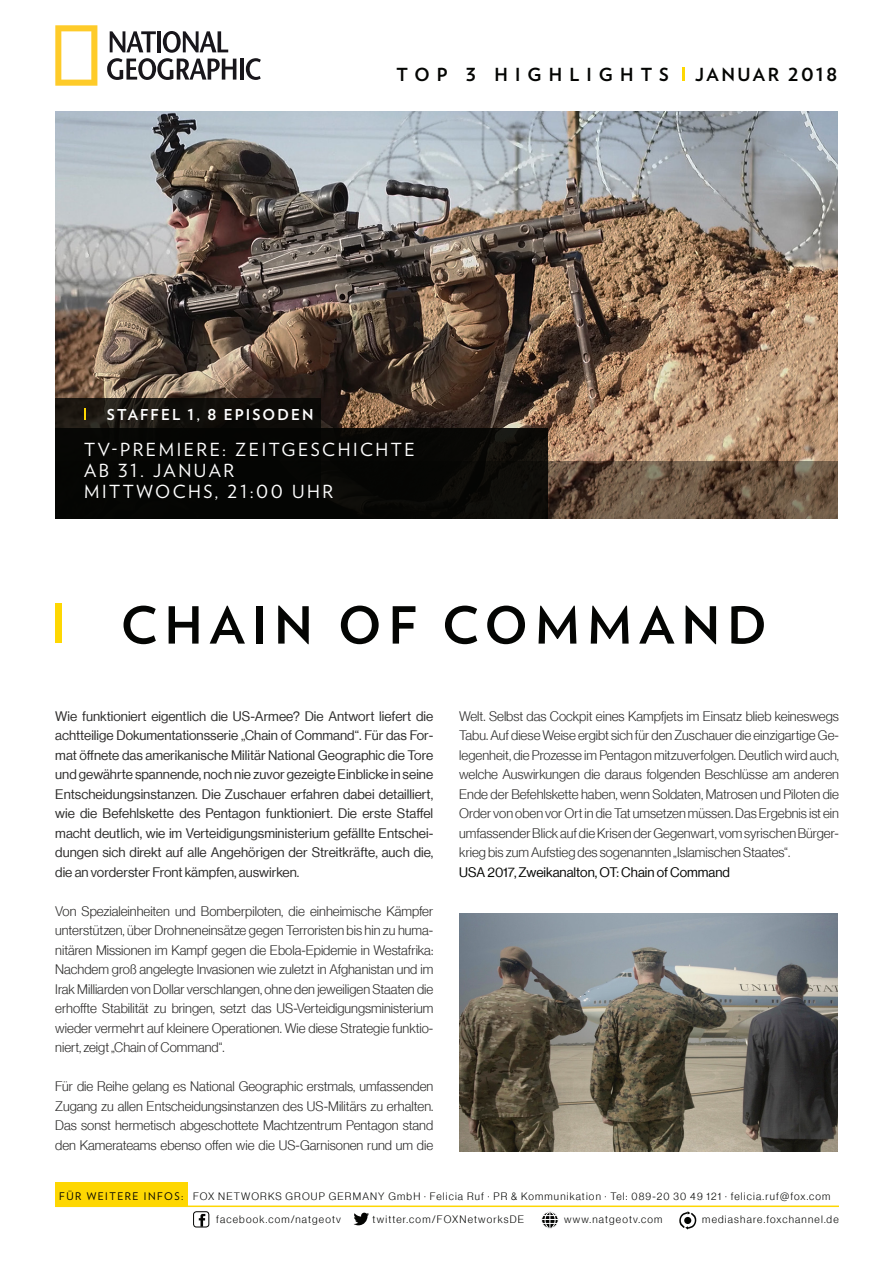
<style>
.page{position:relative;width:893px;height:1263px;background:#fff}
.page>*{position:absolute;margin:0;border:0;box-sizing:border-box;transform-origin:0 0}
.Titel_gross{font:700 51px "Verlag";letter-spacing:.14em;color:#040503}
.Störer_Text{font:18px "Verlag";letter-spacing:.14em;color:#fff}
.Datum{font:700 18px "Verlag";letter-spacing:.385em;color:#040503}
.Datum-2{font:700 18px "Verlag";letter-spacing:.14em;color:#040503}
.Störer_Text_Headline{font:700 15px "Verlag";letter-spacing:.14em;color:#fff}
.Fließtext{font:13.5px/19.5px "N Haas Grotesk DS Pro 45 Lt";color:#2c2b2a;text-align:justify}
.Fließtext-2{font:13.5px/19.5px "N Haas Grotesk DS Pro 55 Rg";color:#2c2b2a;text-align:justify}
.Fließtext-3{font:13.5px "N Haas Grotesk DS Pro 55 Rg";color:#040503}
.t1{font:10.5px "N Haas Grotesk DS Pro 45 Lt";letter-spacing:.11em;color:#040503}
.s1{font-family:"Verlag"}
</style>
<div class="page">
<hr style="left:55px;top:1205px;width:784px;height:2px;background:#fed702">
<div style="left:55px;top:1182px;width:133px;height:25px;background:#fed702"></div>
<div style="left:541px;top:1211px;width:18px;height:18px;border:1px solid #fff;border-radius:50%"></div>
<svg style="left:542px;top:1211px;width:16px;height:18px"></svg>
<svg style="left:679px;top:1211px;width:18px;height:18px"></svg>
<div style="left:684px;top:1217px;width:7px;height:7px;background:#040503;border-radius:50%"></div>
<svg style="left:354px;top:1213px;width:15px;height:12px"></svg>
<div style="left:193px;top:1211px;width:16px;height:16px;border:1px solid #040503;border-radius:3px"></div>
<svg style="left:199px;top:1214px;width:6px;height:13px"></svg>
<img style="left:459px;top:913px;width:379px;height:238px">
<svg style="left:55px;top:25px;width:42px;height:61px"></svg>
<svg style="left:107px;top:31px;width:129px;height:49px"></svg>
<hr style="left:240px;top:59px;width:3px;height:21px;background:#18161b">
<svg style="left:246px;top:58px;width:15px;height:22px"></svg>
<div style="left:55px;top:603px;width:7px;height:39px;background:#fed702"></div>
<img style="left:55px;top:112px;width:783px;height:349px">
<svg style="left:547px;top:461px;width:291px;height:57px;background:#65503e"></svg>
<svg style="left:55px;top:398px;width:266px;height:29px;background:#14120d"></svg>
<div style="left:55px;top:427px;width:492px;height:91px;background:#040503"></div>
<svg style="left:84px;top:409px;width:2px;height:11px"></svg>
<svg style="left:682px;top:68px;width:2px;height:13px"></svg>
<p class="Datum" style="left:396px;top:60px;width:274px">TOP 3 HIGHLIGHTS</p>
<p class="Datum-2" style="left:695px;top:60px;width:144px">JANUAR 2018</p>
<p class="Störer_Text_Headline" style="left:107px;top:403px;width:208px">STAFFEL 1, 8 EPISODEN</p>
<p class="Störer_Text" style="left:84px;top:436px;width:332px">TV-PREMIERE: ZEITGESCHICHTE</p>
<p class="Störer_Text" style="left:84px;top:457px;width:151px">AB 31. JANUAR</p>
<p class="Störer_Text" style="left:84px;top:478px;width:250px">MITTWOCHS, 21:00 UHR</p>
<p class="Titel_gross" style="left:121px;top:585px;width:647px">CHAIN OF COMMAND</p>
<p class="Fließtext-2" style="left:55px;top:706px;width:380px">Wie funktioniert eigentlich die US-Armee? Die Antwort liefert die achtteilige Dokumentationsserie „Chain of Command“. Für das For&shy;mat öffnete das amerikanische Militär National Geographic die Tore und gewährte spannende, noch nie zuvor gezeigte Einblicke in seine Entscheidungsinstanzen. Die Zuschauer erfahren dabei detailliert, wie die Befehlskette des Pentagon funktioniert. Die erste Staffel macht deutlich, wie im Verteidigungsministerium gefällte Entschei&shy;dungen sich direkt auf alle Angehörigen der Streitkräfte, auch die, die an vorderster Front kämpfen, auswirken.</p>
<p class="Fließtext" style="left:55px;top:901px;width:380px">Von Spezialeinheiten und Bomberpiloten, die einheimische Kämpfer unterstützen, über Drohneneinsätze gegen Terroristen bis hin zu huma&shy;nitären Missionen im Kampf gegen die Ebola-Epidemie in Westafrika:<br>Nachdem groß angelegte Invasionen wie zuletzt in Afghanistan und im Irak Milliarden von Dollar verschlangen, ohne den jeweiligen Staaten die erhoffte Stabilität zu bringen, setzt das US-Verteidigungsministerium wieder vermehrt auf kleinere Operationen. Wie diese Strategie funktio&shy;niert, zeigt „Chain of Command“.</p>
<p class="Fließtext" style="left:55px;top:1077px;width:380px">Für die Reihe gelang es National Geographic erstmals, umfassenden Zugang zu allen Entscheidungsinstanzen des US-Militärs zu erhalten.<br>Das sonst hermetisch abgeschottete Machtzentrum Pentagon stand den Kamerateams ebenso offen wie die US-Garnisonen rund um die</p>
<p class="Fließtext" style="left:459px;top:706px;width:381px">Welt. Selbst das Cockpit eines Kampfjets im Einsatz blieb keineswegs Tabu. Auf diese Weise ergibt sich für den Zuschauer die einzigartige Ge&shy;legenheit, die Prozesse im Pentagon mitzuverfolgen. Deutlich wird auch, welche Auswirkungen die daraus folgenden Beschlüsse am anderen Ende der Befehlskette haben, wenn Soldaten, Matrosen und Piloten die Order von oben vor Ort in die Tat umsetzen müssen. Das Ergebnis ist ein umfassender Blick auf die Krisen der Gegenwart, vom syrischen Bürger&shy;krieg bis zum Aufstieg des sogenannten „Islamischen Staates“.</p>
<p class="Fließtext-3" style="left:459px;top:864px;width:272px">USA 2017, Zweikanalton, OT: Chain of Command</p>
<p class="t1" style="left:59px;top:1190px;width:773px"><span class="s1">FÜR WEITERE INFOS:</span> FOX NETWORKS GROUP GERMANY GmbH · Felicia Ruf · PR &amp; Kommunikation · Tel: 089-20 30 49 121 · felicia.ruf@fox.com</p>
<p class="t1" style="left:216px;top:1214px;width:126px">facebook.com/natgeotv</p>
<p class="t1" style="left:373px;top:1214px;width:153px">twitter.com/FOXNetworksDE</p>
<p class="t1" style="left:564px;top:1214px;width:100px">www.natgeotv.com</p>
<p class="t1" style="left:702px;top:1214px;width:138px">mediashare.foxchannel.de</p>
</div>
